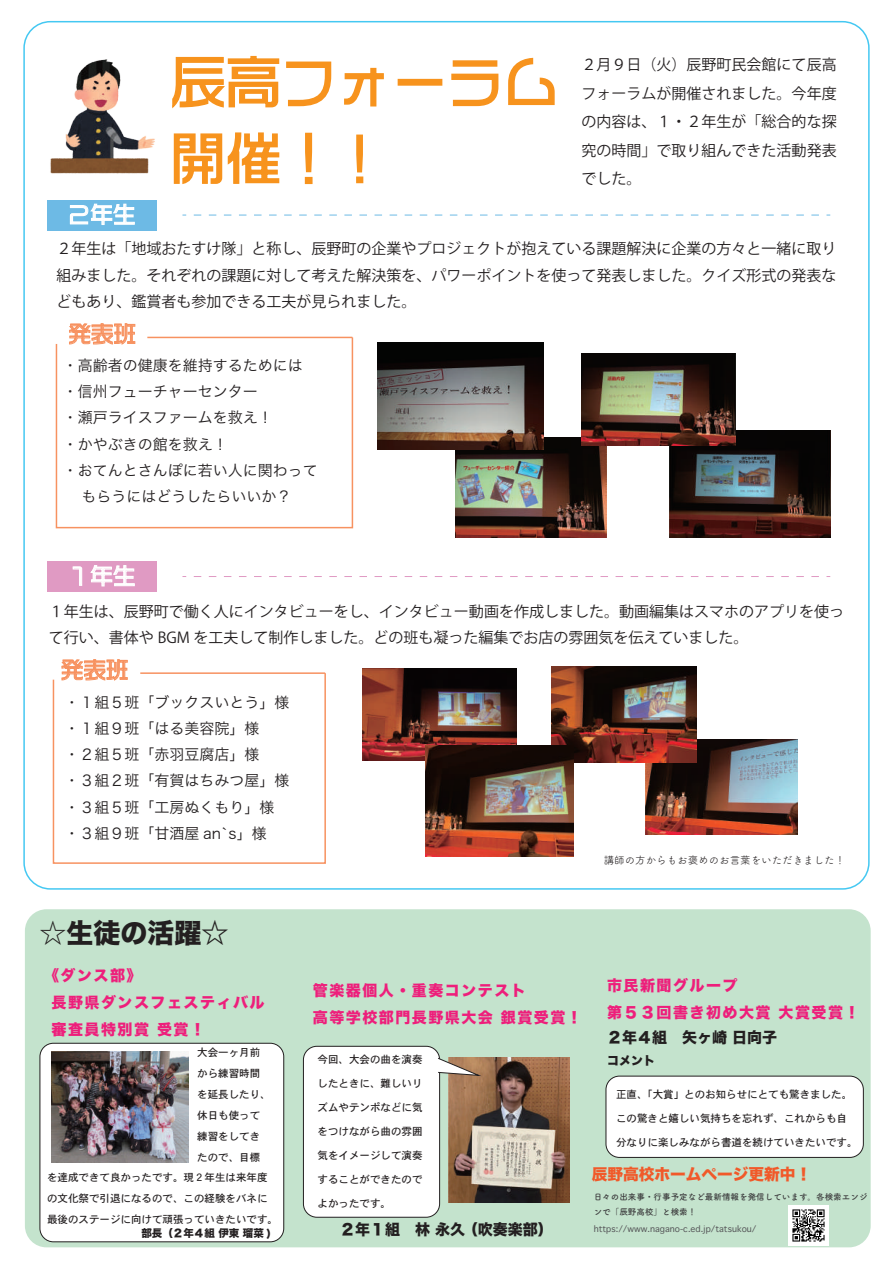
<style>
.page{position:relative;width:893px;height:1263px;background:#fff}
.page>*{position:absolute;margin:0;border:0;box-sizing:border-box;transform-origin:0 0}
.t1{font:55.5px/76.5px "VDL Logo Jr Regular";color:#f7931d}
.t2{font:27px "Hira Kaku Std N W8";color:#231f20}
.t3{font:22.5px "VDL Logo Jr Regular";color:#fff}
.t4{font:22.5px "VDL Logo Jr Regular";color:#f79260}
.t5{font:15.75px "Hira Kaku Std N W8";color:#f15929}
.t6{font:15px/28.5px "Koz Go Pr 6 N";color:#231f20;text-align:justify}
.t7{font:15px/26.2px "Hira Kaku Pro N W3";color:#231f20}
.t8{font:15px/27px "Hira Kaku Std W8";letter-spacing:.1em;color:#ee1e7b}
.t9{font:15px "Hira Kaku Std N W8";color:#231f20}
.t10{font:12px "Hira Kaku Std W8";color:#231f20}
.t11{font:10.5px/21px "Osaka";color:#231f20}
.t12{font:10.5px "Tsuku A Rd Gothic";color:#231f20}
.t13{font:10.5px "Hira Kaku Std N W8";color:#231f20}
.t14{font:700 8.55px/15px "Tsuku A Rd Gothic";color:#3e3e3f}
.t15{font:8.55px "Osaka";color:#57585a}
.s1{font-family:"Koz Go Pr 6 N"}
</style>
<div class="page">
<div style="left:25px;top:909px;width:846px;height:338px;background:#c4e3cd;border-radius:22px"></div>
<img style="left:670px;top:430px;width:160px;height:108px">
<img style="left:645px;top:739px;width:153px;height:95px">
<img style="left:362px;top:669px;width:155px;height:91px">
<img style="left:456px;top:438px;width:151px;height:100px">
<img style="left:582px;top:354px;width:153px;height:91px">
<img style="left:377px;top:342px;width:167px;height:107px">
<img style="left:552px;top:666px;width:144px;height:97px">
<img style="left:426px;top:745px;width:148px;height:111px">
<div style="left:606px;top:1076px;width:257px;height:81px;background:#fff;border-radius:13px"></div>
<div style="left:606px;top:1076px;width:257px;height:81px;border:1px solid #231f20;border-radius:13px"></div>
<svg style="left:52px;top:672px;width:274px;height:192px"></svg>
<svg style="left:172px;top:55px;width:160px;height:54px"></svg>
<svg style="left:344px;top:67px;width:40px;height:40px"></svg>
<div style="left:398px;top:79px;width:44px;height:7px;border:2px solid #f7931d"></div>
<svg style="left:451px;top:60px;width:48px;height:47px"></svg>
<svg style="left:508px;top:57px;width:47px;height:49px"></svg>
<svg style="left:173px;top:132px;width:107px;height:52px"></svg>
<svg style="left:304px;top:132px;width:9px;height:53px"></svg>
<svg style="left:356px;top:134px;width:8px;height:50px"></svg>
<div style="left:47px;top:200px;width:109px;height:30px;background:#6dbae5"></div>
<svg style="left:69px;top:203px;width:66px;height:22px"></svg>
<img style="left:789px;top:1205px;width:39px;height:40px">
<svg style="left:55px;top:336px;width:299px;height:193px"></svg>
<svg style="left:68px;top:323px;width:68px;height:22px"></svg>
<hr style="left:147px;top:337px;width:205px;height:1px;background:#f79260">
<hr style="left:140px;top:672px;width:185px;height:2px;background:#f79260">
<svg style="left:61px;top:659px;width:67px;height:22px"></svg>
<div style="left:47px;top:561px;width:109px;height:31px;background:#e09ac3"></div>
<svg style="left:72px;top:566px;width:11px;height:20px"></svg>
<svg style="left:90px;top:565px;width:45px;height:22px"></svg>
<svg style="left:194px;top:215px;width:636px;height:1px"></svg>
<svg style="left:194px;top:576px;width:636px;height:1px"></svg>
<img style="left:50px;top:59px;width:105px;height:115px">
<div style="left:303px;top:1046px;width:137px;height:171px;background:#fff;border-radius:13px"></div>
<div style="left:303px;top:1046px;width:137px;height:171px;border:1px solid #231f20;border-radius:13px"></div>
<img style="left:448px;top:1058px;width:121px;height:144px">
<svg style="left:438px;top:1058px;width:43px;height:18px"></svg>
<div style="left:40px;top:1043px;width:244px;height:199px;background:#fff;border-radius:13px"></div>
<div style="left:40px;top:1043px;width:244px;height:199px;border:1px solid #231f20;border-radius:13px"></div>
<img style="left:52px;top:1052px;width:136px;height:111px">
<h3 class="t3" style="left:68px;top:199px;width:69px">２年生</h3>
<h1 class="t1" style="left:170px;top:41px;width:390px">辰高フォーラム開催！ !</h1>
<p class="t6" style="left:582px;top:51px;width:256px">２月９日（火）辰野町民会館にて辰高フォーラムが開催されました。今年度の内容は、１・２年生が「総合的な探究の時間」で取り組んできた活動発表でした。</p>
<p class="t6" style="left:56px;top:236px;width:781px;line-height:26.2px">２年生は「地域おたすけ隊」と称し、辰野町の企業やプロジェクトが抱えている課題解決に企業の方々と一緒に取り組みました。それぞれの課題に対して考えた解決策を、パワーポイントを使って発表しました。クイズ形式の発表などもあり、鑑賞者も参加できる工夫が見られました。</p>
<h3 class="t4" style="left:68px;top:319px;width:69px">発表班</h3>
<p class="t7" style="left:63px;top:351px;width:256px">・高齢者の健康を維持するためには・信州フューチャーセンター<br>・瀬戸ライスファームを救え！<br>・かやぶきの館を救え！<br>・おてんとさんぽに若い人に関わって　もらうにはどうしたらいいか？</p>
<h3 class="t3" style="left:68px;top:561px;width:69px">１年生</h3>
<p class="t6" style="left:49px;top:598px;width:796px;line-height:26.2px">１年生は、辰野町で働く人にインタビューをし、インタビュー動画を作成しました。動画編集はスマホのアプリを使って行い、書体や BGM を工夫して制作しました。どの班も凝った編集でお店の雰囲気を伝えていました。</p>
<h3 class="t4" style="left:61px;top:655px;width:69px">発表班</h3>
<p class="t7" style="left:64px;top:688px;width:226px">・１組５班「ブックスいとう」様・１組９班「はる美容院」様<br>・２組５班「赤羽豆腐店」様<br>・３組２班「有賀はちみつ屋」様・３組５班「工房ぬくもり」様・３組９班「甘酒屋 an`s」様</p>
<h2 class="t2" style="left:39px;top:917px;width:191px"><span class="s1">☆</span>生徒の活躍☆</h2>
<p class="t8" style="left:52px;top:962px;width:214px;text-indent:-8px">《ダンス部》<br>長野県ダンスフェスティバル審査員特別賞 受賞！</p>
<p class="t11" style="left:197px;top:1042px;width:75px">大会一ヶ月前から練習時間を延長したり、休日も使って練習をしてきたので、目標</p>
<p class="t11" style="left:47px;top:1167px;width:233px">を達成できて良かったです。現２年生は来年度の文化祭で引退になるので、この経験をバネに最後のステージに向けて頑張っていきたいです。</p>
<p class="t13" style="left:141px;top:1227px;width:131px">部長（２年４組 伊東 瑠菜 )</p>
<p class="t12" style="left:604px;top:852px;width:243px">講師の方からもお褒めのお言葉をいただきました！</p>
<p class="t8" style="left:313px;top:977px;width:270px">管楽器個人・重奏コンテスト<br>高等学校部門長野県大会 銀賞受賞！</p>
<p class="t11" style="left:318px;top:1048px;width:107px">今回、大会の曲を演奏</p>
<p class="t11" style="left:318px;top:1072px;width:107px">したときに、難しいリ</p>
<p class="t11" style="left:318px;top:1096px;width:107px">ズムやテンポなどに気</p>
<p class="t11" style="left:318px;top:1120px;width:107px">をつけながら曲の雰囲</p>
<p class="t11" style="left:318px;top:1144px;width:107px">気をイメージして演奏</p>
<p class="t11" style="left:318px;top:1168px;width:107px">することができたので</p>
<p class="t11" style="left:318px;top:1192px;width:75px">よかったです。</p>
<p class="t9" style="left:340px;top:1221px;width:214px">２年１組　林 永久 （吹奏楽部）</p>
<p class="t8" style="left:607px;top:973px;width:254px">市民新聞グループ<br>第５３回書き初め大賞 大賞受賞！</p>
<p class="t9" style="left:607px;top:1029px;width:171px">２年４組　矢ヶ崎 日向子</p>
<p class="t10" style="left:607px;top:1053px;width:49px">コメント</p>
<p class="t11" style="left:616px;top:1083px;width:238px">正直、「大賞」とのお知らせにとても驚きました。</p>
<p class="t11" style="left:616px;top:1107px;width:232px">この驚きと嬉しい気持ちを忘れず、これからも自</p>
<p class="t11" style="left:616px;top:1131px;width:243px">分なりに楽しみながら書道を続けていきたいです。</p>
<p class="t5" style="left:592px;top:1165px;width:221px">辰野高校ホームページ更新中！</p>
<p class="t14" style="left:594px;top:1188px;width:275px">日々の出来事・行事予定など最新情報を発信しています。各検索エンジンで「辰野高校」と検索！</p>
<p class="t15" style="left:594px;top:1223px;width:164px">https://www.nagano-c.ed.jp/tatsukou/</p>
</div>
